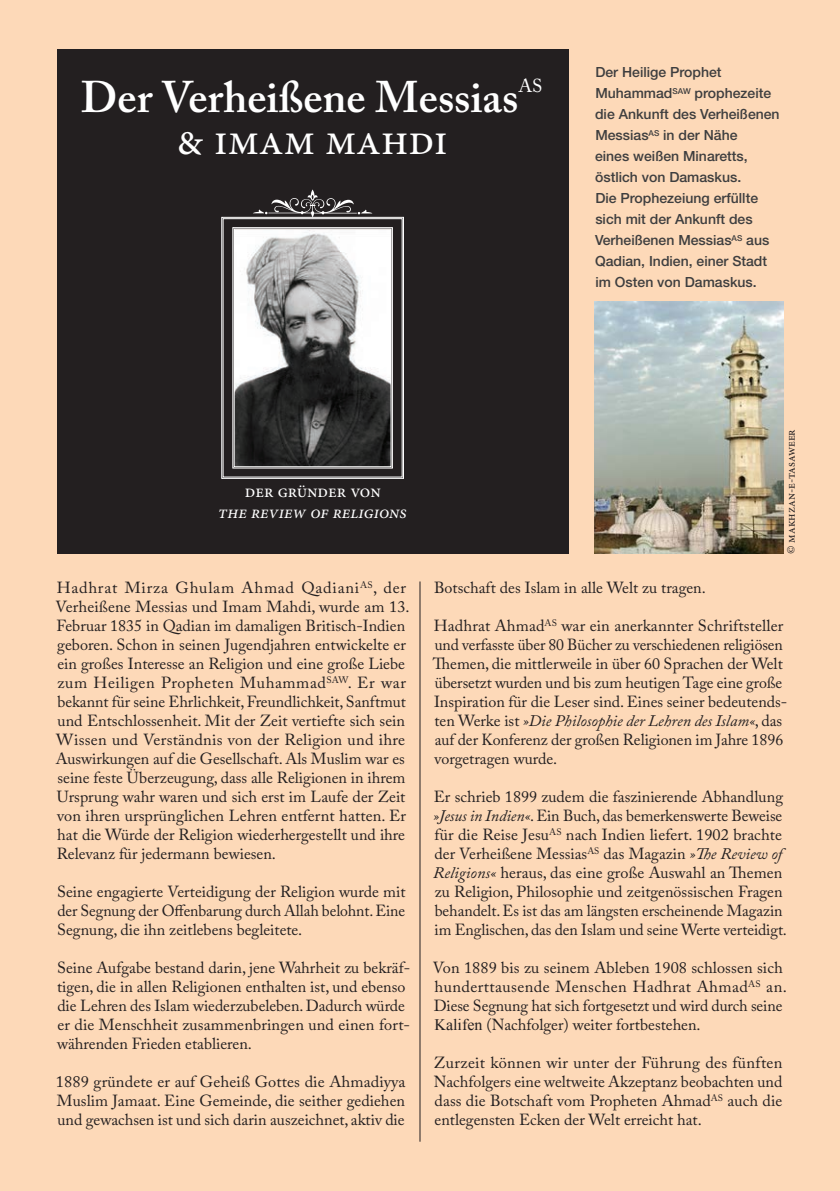
<style>
.page{position:relative;width:840px;height:1191px;background:#fff}
.page>*{position:absolute;margin:0;border:0;box-sizing:border-box;transform-origin:0 0}
.t1{font:600 44px "Adobe Caslon Pro";color:#fff}
.t2{font:44px "Minion Pro";color:#fff}
.t3{font:18.6px "Adobe Caslon Pro";color:#fff}
.t4{font:italic 18px "Minion Pro";color:#fff}
.t5{font:18px "Minion Pro";color:#fff}
.t6{font:16px/19px "Adobe Caslon Pro";color:#231f20}
.t7{font:500 14px/21px "Helvetica Neue LT Std";color:#3e3e3f}
.t8{font:12px "Minion Pro";color:#231f20}
.s1{font-style:italic}
.s2{font-family:"Times New Roman"}
</style>
<div class="page">
<div style="left:0;top:0;width:839px;height:1191px;background:#fdd9b8"></div>
<div style="left:57px;top:49px;width:511px;height:504px;background:#231f20"></div>
<img style="left:594px;top:301px;width:188px;height:252px">
<svg style="left:221px;top:217px;width:183px;height:262px"></svg>
<svg style="left:222px;top:218px;width:180px;height:260px"></svg>
<svg style="left:252px;top:189px;width:120px;height:29px"></svg>
<hr style="left:419px;top:581px;width:1px;height:560px;background:#231f20">
<h1 class="t1" style="left:81px;top:71px;width:439px">Der Verheißene Messias</h1>
<p class="t3" style="left:518px;top:74px;width:26px">AS</p>
<h1 class="t2" style="left:177px;top:111px;width:272px">&amp; imam mahdi</h1>
<p class="t7" style="left:594px;top:62px;width:186px">Der Heilige Prophet<br>Muhammad<sup>SAW</sup> prophezeite die Ankunft des Verheißenen<br>Messias<sup>AS</sup> in der Nähe<br>eines weißen Minaretts, östlich von Damaskus.<br>Die Prophezeiung erfüllte sich mit der Ankunft des<br>Verheißenen Messias<sup>AS</sup> aus<br>Qadian, Indien, einer Stadt im Osten von Damaskus.</p>
<p class="t5" style="left:245px;top:479px;width:137px">der gründer von</p>
<p class="t4" style="left:218px;top:500px;width:190px">the review of religions</p>
<p class="t8" style="left:782px;top:554px;width:126px;rotate:-90deg">© makhzan-e-tasaweer</p>
<p class="t6" style="left:55px;top:578px;width:355px">Hadhrat Mirza Ghulam Ahmad Qadiani<sup>AS</sup>, der Verheißene Messias und Imam Mahdi, wurde am 13.<br>Februar 1835 in Qadian im damaligen Britisch-Indien geboren. Schon in seinen Jugendjahren entwickelte er ein großes Interesse an Religion und eine große Liebe zum Heiligen Propheten Muhammad<sup>SAW</sup>. Er war bekannt für seine Ehrlichkeit, Freundlichkeit, Sanftmut und Entschlossenheit. Mit der Zeit vertiefte sich sein Wissen und Verständnis von der Religion und ihre Auswirkungen auf die Gesellschaft. Als Muslim war es seine feste Überzeugung, dass alle Religionen in ihrem Ursprung wahr waren und sich erst im Laufe der Zeit von ihren ursprünglichen Lehren entfernt hatten. Er hat die Würde der Religion wiederhergestellt und ihre Relevanz für jedermann bewiesen.</p>
<p class="t6" style="left:57px;top:882px;width:349px;text-align:justify">Seine engagierte Verteidigung der Religion wurde mit der Segnung der Offenbarung durch Allah belohnt. Eine Segnung, die ihn zeitlebens begleitete.</p>
<p class="t6" style="left:57px;top:958px;width:354px">Seine Aufgabe bestand darin, jene Wahrheit zu bekräf&shy;tigen, die in allen Religionen enthalten ist, und ebenso die Lehren des Islam wiederzubeleben. Dadurch würde er die Menschheit zusammenbringen und einen fort&shy;währenden Frieden etablieren.</p>
<p class="t6" style="left:56px;top:1072px;width:351px;text-align:justify">1889 gründete er auf Geheiß Gottes die Ahmadiyya Muslim Jamaat. Eine Gemeinde, die seither gediehen und gewachsen ist und sich darin auszeichnet, aktiv die</p>
<p class="t6" style="left:434px;top:578px;width:273px">Botschaft des Islam in alle Welt zu tragen.</p>
<p class="t6" style="left:432px;top:616px;width:356px">Hadhrat Ahmad<sup>AS</sup> war ein anerkannter Schriftsteller und verfasste über 80 Bücher zu verschiedenen religiösen Themen, die mittlerweile in über 60 Sprachen der Welt übersetzt wurden und bis zum heutigen Tage eine große Inspiration für die Leser sind. Eines seiner bedeutends&shy;ten Werke ist <span class="s1">»Die Philosophie der Lehren des Islam«</span>, das auf der Konferenz der großen Religionen im Jahre 1896 vorgetragen wurde.</p>
<p class="t6" style="left:433px;top:787px;width:355px">Er schrieb 1899 zudem die faszinierende Abhandlung <span class="s1">»Jesus in Indien«</span>. Ein Buch, das bemerkenswerte Beweise für die Reise Jesu<sup>AS</sup> nach Indien liefert. 1902 brachte der Verheißene Messias<sup>AS</sup> das Magazin <span class="s1">»The Review of Religions«</span> heraus, das eine große Auswahl an Themen zu Religion, Philosophie und zeitgenössischen Fragen behandelt. Es ist das am längsten erscheinende Magazin im Englischen, das den Islam und seine Werte verteidigt.</p>
<p class="t6" style="left:432px;top:958px;width:355px">Von 1889 bis zu seinem Ableben 1908 schlossen sich hunderttausende Menschen Hadhrat Ahmad<sup>AS</sup> an.<br>Diese Segnung hat sich fortgesetzt und wird durch seine <span class="s2">Kalifen</span> (Nachfolger) weiter fortbestehen.</p>
<p class="t6" style="left:433px;top:1053px;width:350px;text-align:justify">Zurzeit können wir unter der Führung des fünften Nachfolgers eine weltweite Akzeptanz beobachten und dass die Botschaft vom Propheten Ahmad<sup>AS</sup> auch die entlegensten Ecken der Welt erreicht hat.</p>
</div>
